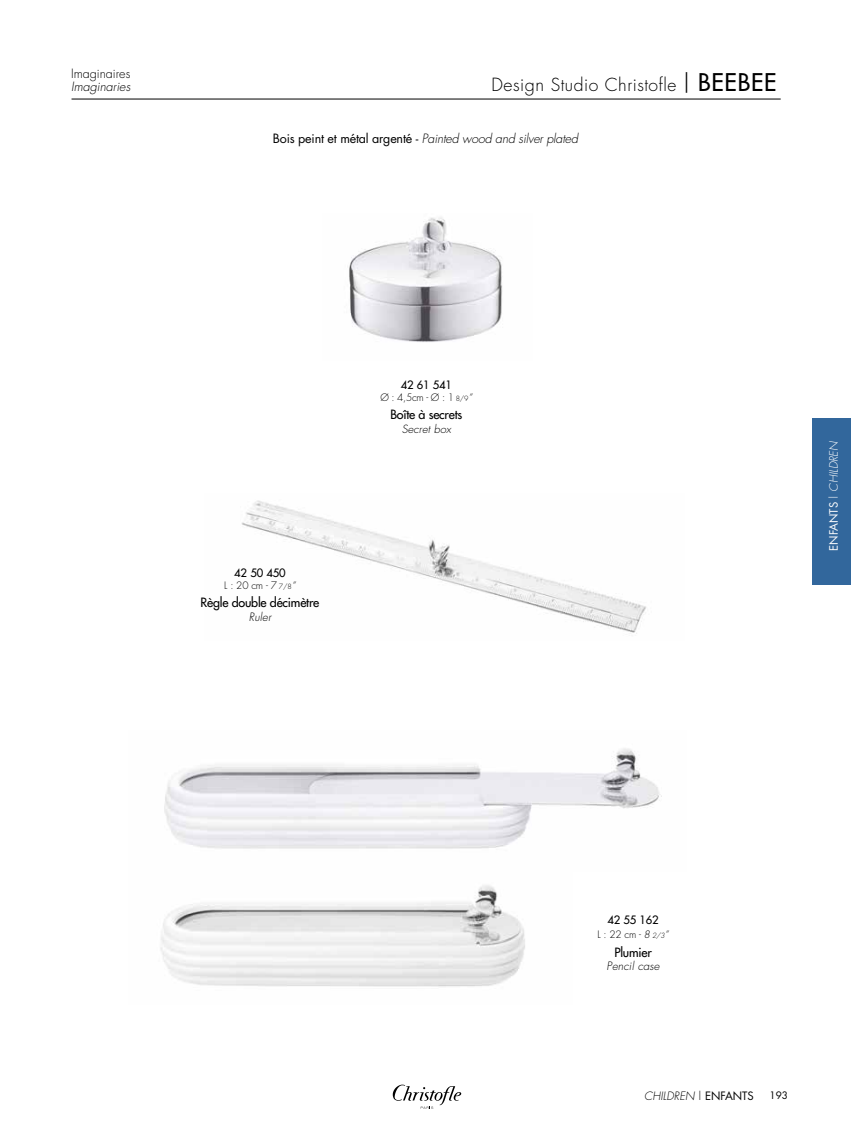
<style>
.page{position:relative;width:851px;height:1134px;background:#fff}
.page>*{position:absolute;margin:0;border:0;box-sizing:border-box;transform-origin:0 0}
.t1{font:300 17.5px "Futura";letter-spacing:.03em;color:#000}
.t2{font:italic 300 12.5px "Futura";letter-spacing:-.015em;color:#000}
.t3{font:12.5px "Futura";letter-spacing:-.015em;color:#000}
.t4{font:300 12.5px "Futura";color:#000}
.t5{font:italic 300 11.25px "Futura";letter-spacing:.01em;color:#000}
.t6{font:11.25px "Futura";letter-spacing:-.015em;color:#000}
.t7{font:italic 300 11.25px "Futura";color:#fff}
.t8{font:italic 300 11px "Futura";letter-spacing:.01em;color:#000}
.t9{font:300 10px "Futura";letter-spacing:-.015em;color:#000}
.t10{font:10px "Futura";color:#000}
.s1{font-size:17.62px}
.s2{font-family:"DIN";font-size:24px}
.s3{font-weight:400;font-size:23.75px}
.s4{font-weight:400;font-style:normal}
.s5{font-size:7px}
.s6{font-style:italic}
.s7{font-style:normal}
.s8{font-style:italic;font-size:7px}
</style>
<div class="page">
<hr style="left:71px;top:99px;width:709px;height:1px;background:#000">
<svg style="left:392px;top:1085px;width:69px;height:24px"></svg>
<div style="left:811px;top:418px;width:39px;height:167px;background:#32679c"></div>
<img style="left:164px;top:748px;width:498px;height:101px">
<img style="left:160px;top:885px;width:365px;height:102px">
<img style="left:241px;top:500px;width:405px;height:134px">
<img style="left:349px;top:217px;width:153px;height:125px">
<p class="t4" style="left:71px;top:65px;width:61px">Imaginaires</p>
<p class="t2" style="left:71px;top:78px;width:61px">Imaginaries</p>
<h1 class="t1" style="left:491px;top:74px;width:286px"><span class="s1">Design</span> Studio Christofle <span class="s2">|</span> <span class="s3">BEEBEE</span></h1>
<p class="t2" style="left:273px;top:130px;width:306px"><span class="s4">Bois peint et métal argenté -</span> Painted wood and silver plated</p>
<p class="t6" style="left:234px;top:565px;width:53px">42 50 450</p>
<p class="t9" style="left:224px;top:579px;width:73px">L : 20 cm - 7 <span class="s5">7/8</span><span class="s6">”</span></p>
<p class="t3" style="left:200px;top:595px;width:120px">Règle double décimètre</p>
<p class="t5" style="left:249px;top:610px;width:24px">Ruler</p>
<p class="t6" style="left:400px;top:377px;width:53px">42 61 541</p>
<p class="t9" style="left:380px;top:391px;width:93px">Ø : 4,5cm - Ø : 1 <span class="s5">8/9</span><span class="s6">”</span></p>
<p class="t3" style="left:390px;top:407px;width:73px">Boîte à secrets</p>
<p class="t8" style="left:401px;top:422px;width:51px">Secret box</p>
<p class="t7" style="left:826px;top:551px;width:111px;rotate:-90deg"><span class="s4">ENFANTS</span> <span class="s7">|</span> CHILDREN</p>
<p class="t6" style="left:607px;top:913px;width:53px">42 55 162</p>
<p class="t9" style="left:597px;top:928px;width:73px">L : 22 cm - <span class="s6">8</span> <span class="s8">2/3</span><span class="s6">”</span></p>
<p class="t3" style="left:614px;top:944px;width:39px">Plumier</p>
<p class="t5" style="left:606px;top:959px;width:55px">Pencil case</p>
<p class="t5" style="left:644px;top:1088px;width:111px">CHILDREN <span class="s7">|</span> <span class="s4">ENFANTS</span></p>
<p class="t10" style="left:769px;top:1089px;width:20px">193</p>
</div>
